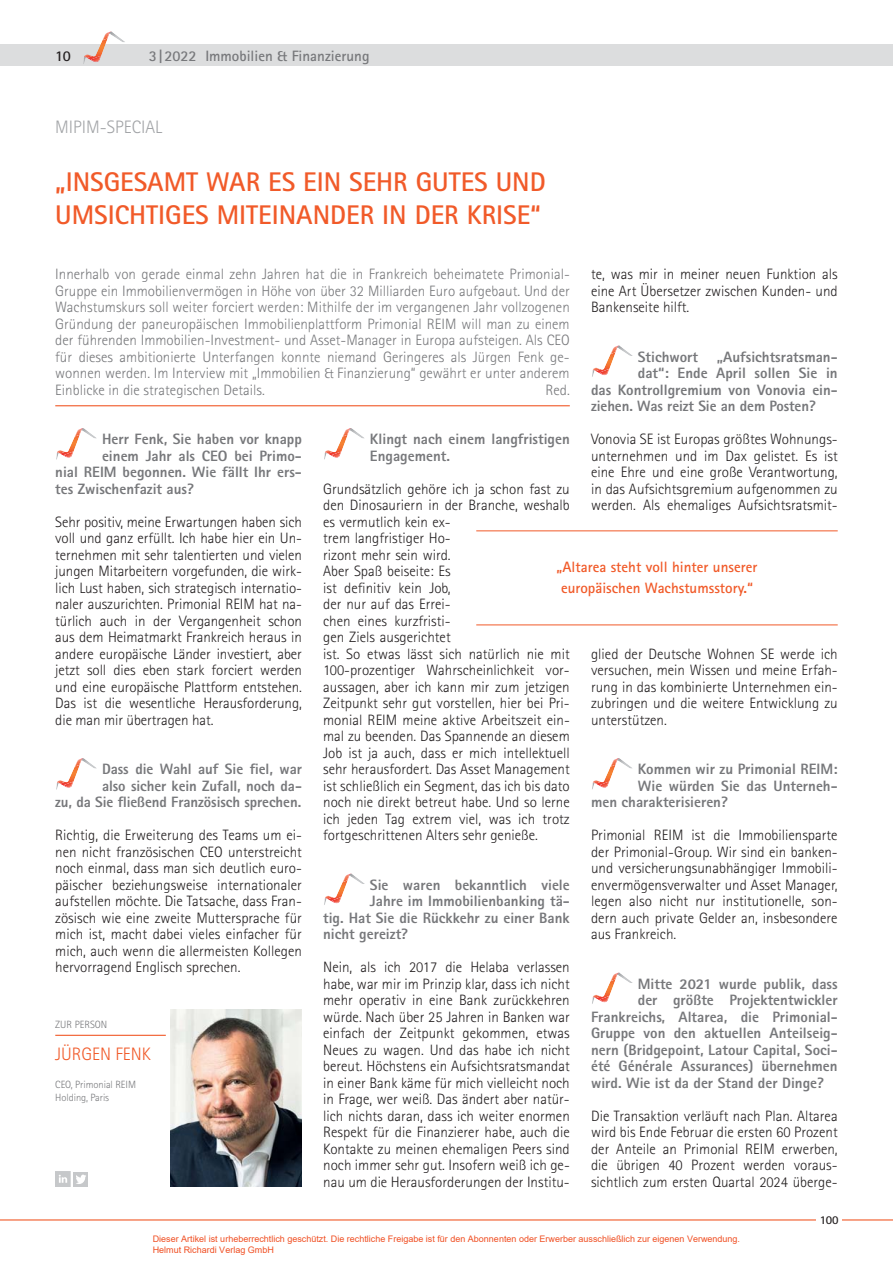
<style>
.page{position:relative;width:893px;height:1263px;background:#fff}
.page>*{position:absolute;margin:0;border:0;box-sizing:border-box;transform-origin:0 0}
.t1{font:700 27px/33px "Rotis Sans Serif";color:#f15a29}
.t2{font:300 18px "Rotis Sans Serif";color:#a2a4a7}
.t3{font:300 18px "Rotis Sans Serif";color:#f15a29}
.t4{font:300 15px/16.5px "Rotis Sans Serif";color:#231f20;text-align:justify}
.t5{font:800 15px/16.5px "Rotis Sans Serif";color:#77787b;text-align:right}
.t6{font:300 15px/16.5px "Rotis Sans Serif";color:#77787b;text-align:justify}
.t7{font:700 15px/21px "Rotis Sans Serif";color:#f15a29}
.t8{font:700 15px "Rotis Sans Serif";color:#77787b}
.t9{font:700 15px "Rotis Sans Serif";color:#231f20}
.t10{font:700 12px "Rotis Sans Serif";color:#231f20}
.t11{font:300 10.5px/12.6px "Rotis Sans Serif";letter-spacing:-.005em;color:#77787b}
.t12{font:9px/10.8px "Arial";color:#f04f23}
</style>
<div class="page">
<hr style="left:0;top:1219px;width:893px;height:1px;background:#f15a29">
<div style="left:0;top:45px;width:893px;height:21px;background:#dcddde"></div>
<img style="left:113px;top:33px;width:12px;height:9px">
<svg style="left:83px;top:31px;width:30px;height:33px"></svg>
<div style="left:816px;top:1214px;width:26px;height:13px;background:#fff"></div>
<hr style="left:55px;top:405px;width:515px;height:1px;background:#f15a29">
<img style="left:85px;top:429px;width:12px;height:10px">
<svg style="left:56px;top:428px;width:29px;height:32px"></svg>
<img style="left:85px;top:759px;width:12px;height:10px">
<svg style="left:56px;top:758px;width:29px;height:32px"></svg>
<img style="left:352px;top:429px;width:12px;height:10px">
<svg style="left:324px;top:428px;width:28px;height:32px"></svg>
<img style="left:352px;top:874px;width:13px;height:10px">
<svg style="left:324px;top:873px;width:28px;height:32px"></svg>
<img style="left:620px;top:346px;width:13px;height:10px">
<svg style="left:592px;top:345px;width:28px;height:32px"></svg>
<img style="left:620px;top:759px;width:12px;height:10px">
<svg style="left:592px;top:758px;width:28px;height:32px"></svg>
<img style="left:620px;top:973px;width:13px;height:10px">
<svg style="left:592px;top:972px;width:28px;height:32px"></svg>
<div style="left:73px;top:1171px;width:15px;height:15px;background:#c6c8ca"></div>
<svg style="left:76px;top:1174px;width:10px;height:10px"></svg>
<svg style="left:55px;top:1171px;width:15px;height:15px"></svg>
<hr style="left:476px;top:530px;width:362px;height:1px;background:#f15a29">
<hr style="left:476px;top:624px;width:362px;height:1px;background:#f15a29">
<img style="left:170px;top:1010px;width:132px;height:176px">
<hr style="left:55px;top:1035px;width:111px;height:1px;background:#f15a29">
<p class="t9" style="left:55px;top:50px;width:17px">10</p>
<p class="t8" style="left:149px;top:50px;width:222px">3 | 2022 Immobilien &amp; Finanzierung</p>
<p class="t2" style="left:55px;top:120px;width:108px">MIPIM-SPECIAL</p>
<h1 class="t1" style="left:55px;top:168px;width:492px">„INSGESAMT WAR ES EIN SEHR GUTES UND<br>UMSICHTIGES MITEINANDER IN DER KRISE“</h1>
<p class="t6" style="left:55px;top:267px;width:516px">Innerhalb von gerade einmal zehn Jahren hat die in Frankreich beheimatete Primonial-Gruppe ein Immobilienvermögen in Höhe von über 32 Milliarden Euro aufgebaut. Und der Wachstumskurs soll weiter forciert werden: Mithilfe der im vergangenen Jahr vollzogenen Gründung der paneuropäischen Immobilienplattform Primonial REIM will man zu einem der führenden Immobilien-Investment- und Asset-Manager in Europa aufsteigen. Als CEO für dieses ambitionierte Unterfangen konnte niemand Geringeres als Jürgen Fenk ge&shy;wonnen werden. Im Interview mit „Immobilien &amp; Finanzierung“ gewährt er unter anderem Einblicke in die strategischen Details.</p>
<p class="t4" style="left:591px;top:267px;width:248px">te, was mir in meiner neuen Funktion als eine Art Übersetzer zwischen Kunden- und Bankenseite hilft.</p>
<p class="t5" style="left:638px;top:350px;width:62px">Stichwort</p>
<p class="t5" style="left:717px;top:350px;width:122px">„Aufsichtsratsman-</p>
<p class="t5" style="left:638px;top:366px;width:201px">dat“: Ende April sollen Sie in</p>
<p class="t5" style="left:591px;top:383px;width:248px">das Kontrollgremium von Vonovia ein-</p>
<p class="t5" style="left:591px;top:399px;width:226px">ziehen. Was reizt Sie an dem Posten?</p>
<p class="t4" style="left:591px;top:432px;width:248px">Vonovia SE ist Europas größtes Wohnungs&shy;unternehmen und im Dax gelistet. Es ist eine Ehre und eine große Verantwortung, in das Aufsichtsgremium aufgenommen zu werden. Als ehemaliges Aufsichtsratsmit-</p>
<p class="t6" style="left:545px;top:383px;width:26px">Red.</p>
<p class="t5" style="left:102px;top:432px;width:201px">Herr Fenk, Sie haben vor knapp</p>
<p class="t5" style="left:102px;top:449px;width:201px">einem Jahr als CEO bei Primo-</p>
<p class="t5" style="left:55px;top:465px;width:248px">nial REIM begonnen. Wie fällt Ihr ers-</p>
<p class="t5" style="left:55px;top:482px;width:140px">tes Zwischenfazit aus?</p>
<p class="t4" style="left:55px;top:515px;width:248px">Sehr positiv, meine Erwartungen haben sich voll und ganz erfüllt. Ich habe hier ein Un&shy;ternehmen mit sehr talentierten und vielen jungen Mitarbeitern vorgefunden, die wirk&shy;lich Lust haben, sich strategisch internatio&shy;naler auszurichten. Primonial REIM hat na&shy;türlich auch in der Vergangenheit schon aus dem Heimatmarkt Frankreich heraus in andere europäische Länder investiert, aber jetzt soll dies eben stark forciert werden und eine europäische Plattform entstehen.<br>Das ist die wesentliche Herausforderung, die man mir übertragen hat.</p>
<p class="t5" style="left:55px;top:762px;width:248px">Dass die Wahl auf Sie fiel, war<br>also sicher kein Zufall, noch da-<br>zu, da Sie fließend Französisch sprechen.</p>
<p class="t4" style="left:55px;top:828px;width:248px">Richtig, die Erweiterung des Teams um ei&shy;nen nicht französischen CEO unterstreicht noch einmal, dass man sich deutlich euro&shy;päischer beziehungsweise internationaler aufstellen möchte. Die Tatsache, dass Fran&shy;zösisch wie eine zweite Muttersprache für mich ist, macht dabei vieles einfacher für mich, auch wenn die allermeisten Kollegen hervorragend Englisch sprechen.</p>
<p class="t5" style="left:370px;top:432px;width:201px;text-align:left">Klingt nach einem langfristigen<br>Engagement.</p>
<p class="t4" style="left:323px;top:482px;width:248px;text-align:left">Grundsätzlich gehöre ich ja schon fast zu den Dinosauriern in der Branche, weshalb es vermutlich kein ex-<br>trem langfristiger Ho-<br>rizont mehr sein wird.<br>Aber Spaß beiseite: Es<br>ist definitiv kein Job,<br>der nur auf das Errei-<br>chen eines kurzfristi-<br>gen Ziels ausgerichtet<br>ist. So etwas lässt sich natürlich nie mit 100-prozentiger Wahrscheinlichkeit vor&shy;aussagen, aber ich kann mir zum jetzigen Zeitpunkt sehr gut vorstellen, hier bei Pri&shy;monial REIM meine aktive Arbeitszeit ein&shy;mal zu beenden. Das Spannende an diesem Job ist ja auch, dass er mich intellektuell sehr herausfordert. Das Asset Management ist schließlich ein Segment, das ich bis dato noch nie direkt betreut habe. Und so lerne ich jeden Tag extrem viel, was ich trotz fortgeschrittenen Alters sehr genieße.</p>
<p class="t5" style="left:370px;top:878px;width:201px">Sie waren bekanntlich viele</p>
<p class="t5" style="left:370px;top:894px;width:201px">Jahre im Immobilienbanking tä-</p>
<p class="t5" style="left:323px;top:911px;width:248px">tig. Hat Sie die Rückkehr zu einer Bank</p>
<p class="t5" style="left:323px;top:927px;width:86px">nicht gereizt?</p>
<p class="t4" style="left:323px;top:960px;width:248px">Nein, als ich 2017 die Helaba verlassen habe, war mir im Prinzip klar, dass ich nicht mehr operativ in eine Bank zurückkehren würde. Nach über 25 Jahren in Banken war einfach der Zeitpunkt gekommen, etwas Neues zu wagen. Und das habe ich nicht bereut. Höchstens ein Aufsichtsratsmandat in einer Bank käme für mich vielleicht noch in Frage, wer weiß. Das ändert aber natür&shy;lich nichts daran, dass ich weiter enormen Respekt für die Finanzierer habe, auch die Kontakte zu meinen ehemaligen Peers sind noch immer sehr gut. Insofern weiß ich ge&shy;nau um die Herausforderungen der Institu-</p>
<p class="t7" style="left:557px;top:558px;width:202px">„Altarea steht voll hinter unserer europäischen Wachstumsstory.“</p>
<p class="t4" style="left:591px;top:647px;width:248px">glied der Deutsche Wohnen SE werde ich versuchen, mein Wissen und meine Erfah&shy;rung in das kombinierte Unternehmen ein&shy;zubringen und die weitere Entwicklung zu unterstützen.</p>
<p class="t5" style="left:638px;top:762px;width:201px">Kommen wir zu Primonial REIM:</p>
<p class="t5" style="left:638px;top:779px;width:201px">Wie würden Sie das Unterneh-</p>
<p class="t5" style="left:591px;top:795px;width:138px">men charakterisieren?</p>
<p class="t4" style="left:591px;top:828px;width:248px">Primonial REIM ist die Immobiliensparte der Primonial-Group. Wir sind ein banken&shy;und versicherungsunabhängiger Immobili&shy;envermögensverwalter und Asset Manager, legen also nicht nur institutionelle, son&shy;dern auch private Gelder an, insbesondere aus Frankreich.</p>
<p class="t5" style="left:638px;top:977px;width:201px">Mitte 2021 wurde publik, dass</p>
<p class="t5" style="left:638px;top:993px;width:201px">der größte Projektentwickler</p>
<p class="t5" style="left:591px;top:1010px;width:248px">Frankreichs, Altarea, die Primonial-</p>
<p class="t5" style="left:591px;top:1026px;width:248px">Gruppe von den aktuellen Anteilseig-</p>
<p class="t5" style="left:591px;top:1043px;width:248px">nern (Bridgepoint, Latour Capital, Soci-</p>
<p class="t5" style="left:591px;top:1059px;width:248px">été Générale Assurances) übernehmen</p>
<p class="t5" style="left:591px;top:1076px;width:235px">wird. Wie ist da der Stand der Dinge?</p>
<p class="t4" style="left:591px;top:1109px;width:248px">Die Transaktion verläuft nach Plan. Altarea wird bis Ende Februar die ersten 60 Prozent der Anteile an Primonial REIM erwerben, die übrigen 40 Prozent werden voraus&shy;sichtlich zum ersten Quartal 2024 überge-</p>
<p class="t11" style="left:55px;top:1019px;width:54px">ZUR PERSON</p>
<p class="t3" style="left:55px;top:1047px;width:97px">JÜRGEN FENK</p>
<p class="t11" style="left:55px;top:1079px;width:82px">CEO, Primonial REIM<br>Holding, Paris</p>
<p class="t12" style="left:153px;top:1233px;width:589px">Dieser Artikel ist urheberrechtlich geschützt. Die rechtliche Freigabe ist für den Abonnenten oder Erwerber ausschließlich zur eigenen Verwendung.<br>Helmut Richardi Verlag GmbH</p>
<p class="t10" style="left:820px;top:1215px;width:20px">100</p>
</div>
